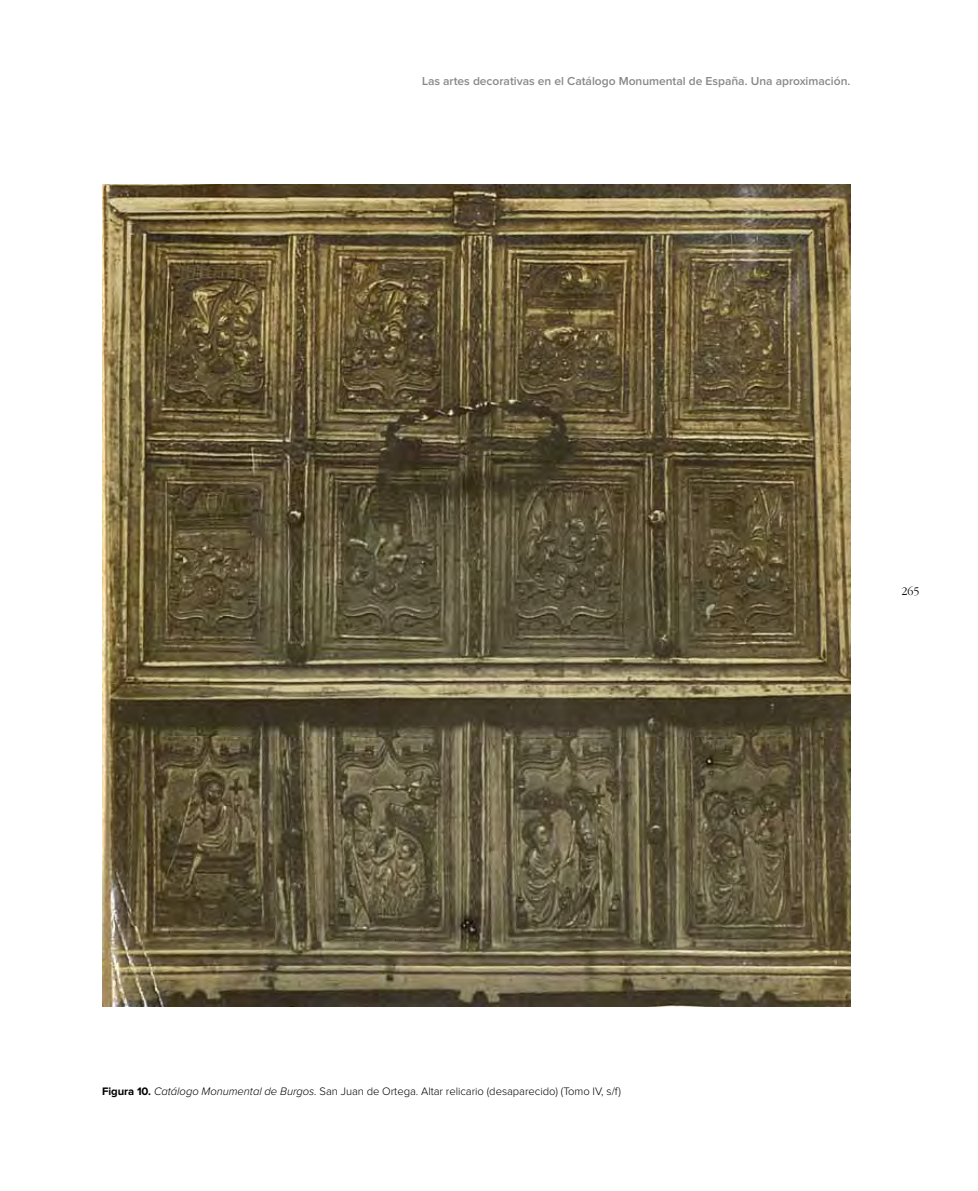
<style>
.page{position:relative;width:978px;height:1191px;background:#fff}
.page>*{position:absolute;margin:0;border:0;box-sizing:border-box;transform-origin:0 0}
.t1{font:600 12px "Proxima Nova";color:#87888a}
.t2{font:300 12px "ITC Garamond Std";color:#000}
.t3{font:300 11.25px "Proxima Nova";letter-spacing:-.005em;color:#000}
.s1{font-weight:700}
.s2{font-style:italic}
</style>
<div class="page">
<img style="left:102px;top:184px;width:748px;height:822px">
<p class="t1" style="left:422px;top:76px;width:430px">Las artes decorativas en el Catálogo Monumental de España. Una aproximación.</p>
<p class="t3" style="left:102px;top:1085px;width:521px"><span class="s1">Figura 10.</span> <span class="s2">Catálogo Monumental de Burgos.</span> San Juan de Ortega. Altar relicario (desaparecido) (Tomo IV, s/f)</p>
<p class="t2" style="left:901px;top:585px;width:19px">265</p>
</div>
